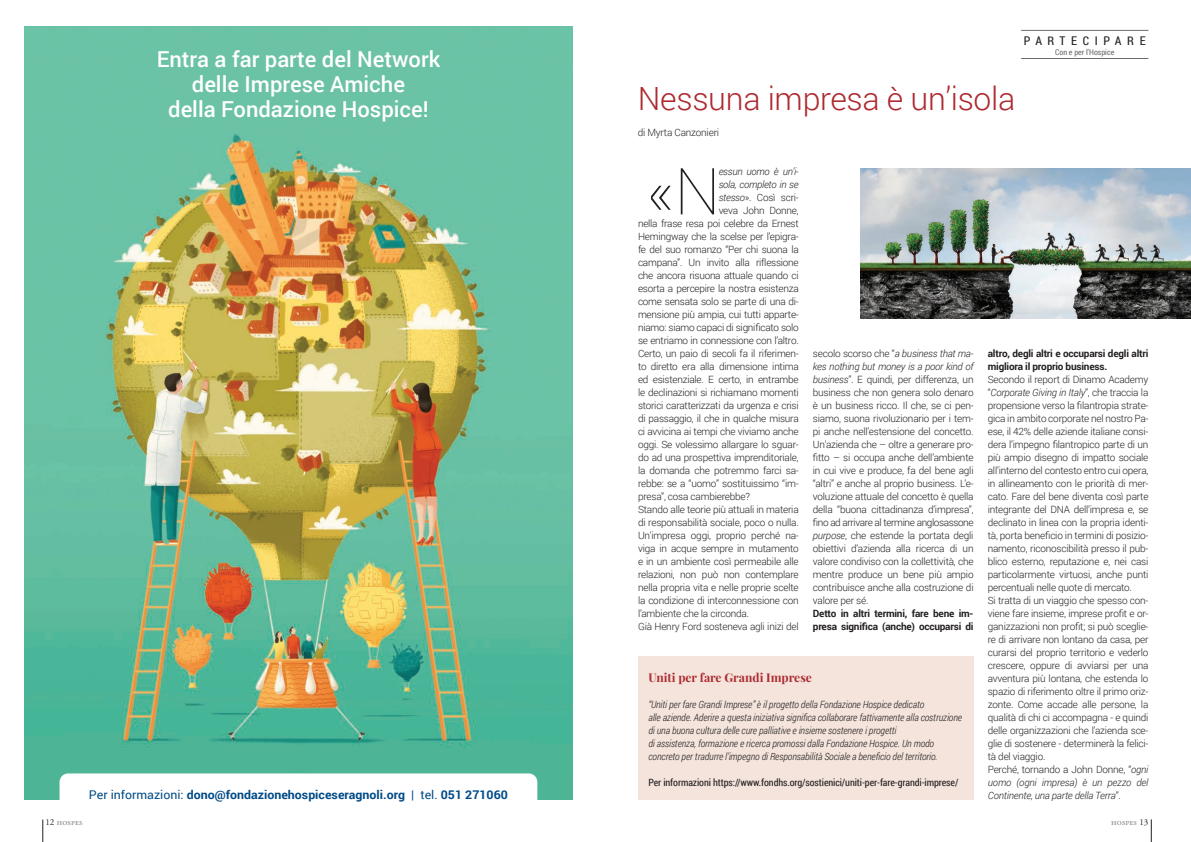
<style>
.page{position:relative;width:1191px;height:842px;background:#fff}
.page>*{position:absolute;margin:0;border:0;box-sizing:border-box;transform-origin:0 0}
.t1{font:100 64.9px "Roboto";color:#231f20}
.t2{font:300 32px "Roboto";letter-spacing:-.01em;color:#ad2a30}
.t3{font:500 22px/25px "Roboto";color:#fff;text-align:center}
.t4{font:700 12px "Roboto";color:#004b87}
.t5{font:700 12px "Playfair Display";color:#ad2a30}
.t6{font:12px "Roboto Condensed";letter-spacing:.47em;color:#231f20}
.t7{font:300 10px/13px "Roboto";letter-spacing:-.02em;color:#231f20;text-align:justify}
.t8{font:italic 300 10px/13px "Roboto Condensed";letter-spacing:-.01em;color:#231f20}
.t9{font:700 10px/13px "Roboto";letter-spacing:-.02em;color:#231f20}
.t10{font:10px "Roboto Condensed";letter-spacing:-.01em;color:#231f20}
.t11{font:italic 300 10px "Roboto";letter-spacing:-.025em;color:#231f20}
.t12{font:9px "Adobe Garamond Pro";letter-spacing:.01em;color:#808285}
.t13{font:8px "Roboto Condensed";color:#6c6d70}
.s1{font-weight:400}
.s2{font-style:italic}
.s3{color:#231f20}
</style>
<div class="page">
<svg style="left:43px;top:819px;width:1px;height:23px"></svg>
<svg style="left:1151px;top:819px;width:1px;height:23px"></svg>
<div style="left:638px;top:656px;width:335px;height:143px;background:#f4e4dc"></div>
<img style="left:860px;top:168px;width:331px;height:150px">
<hr style="left:1021px;top:30px;width:127px;height:1px;background:#6c6d70">
<hr style="left:1021px;top:58px;width:127px;height:1px;background:#6c6d70">
<img style="left:24px;top:27px;width:549px;height:772px">
<div style="left:60px;top:773px;width:477px;height:41px;background:#fff;border-radius:9px"></div>
<h3 class="t3" style="left:157px;top:46px;width:285px">Entra a far parte del Network delle Imprese Amiche<br>della Fondazione Hospice!</h3>
<p class="t4" style="left:89px;top:786px;width:420px"><span class="s1">Per informazioni:</span> dono@fondazionehospiceseragnoli.org <span class="s1">| tel.</span> 051 271060</p>
<p class="t6" style="left:1023px;top:32px;width:123px">PARTECIPARE</p>
<p class="t13" style="left:1055px;top:46px;width:61px">Con e per l'Hospice</p>
<h2 class="t2" style="left:638px;top:77px;width:379px">Nessuna impresa è un’isola</h2>
<p class="t7" style="left:638px;top:126px;width:83px">di Myrta Canzonieri</p>
<h1 class="t1" style="left:645px;top:146px;width:76px">«N</h1>
<p class="t11" style="left:718px;top:165px;width:81px">essun uomo è un’i-</p>
<p class="t11" style="left:718px;top:178px;width:81px">sola, completo in se</p>
<p class="t7" style="left:718px;top:191px;width:81px"><span class="s2">stesso</span>». Così scri-</p>
<p class="t7" style="left:718px;top:204px;width:81px">veva John Donne,</p>
<p class="t7" style="left:638px;top:217px;width:162px">nella frase resa poi celebre da Ernest</p>
<p class="t7" style="left:638px;top:230px;width:162px">Hemingway che la scelse per l’epigra-</p>
<p class="t7" style="left:638px;top:243px;width:162px">fe del suo romanzo “Per chi suona la</p>
<p class="t7" style="left:638px;top:256px;width:162px">campana”. Un invito alla riflessione</p>
<p class="t7" style="left:638px;top:269px;width:162px">che ancora risuona attuale quando ci</p>
<p class="t7" style="left:638px;top:282px;width:162px">esorta a percepire la nostra esistenza</p>
<p class="t7" style="left:638px;top:295px;width:162px">come sensata solo se parte di una di-</p>
<p class="t7" style="left:638px;top:308px;width:162px">mensione più ampia, cui tutti apparte-</p>
<p class="t7" style="left:638px;top:321px;width:162px">niamo: siamo capaci di significato solo</p>
<p class="t7" style="left:638px;top:334px;width:162px">se entriamo in connessione con l’altro.</p>
<p class="t7" style="left:638px;top:347px;width:162px">Certo, un paio di secoli fa il riferimen-</p>
<p class="t7" style="left:638px;top:360px;width:162px">to diretto era alla dimensione intima</p>
<p class="t7" style="left:638px;top:373px;width:162px">ed esistenziale. E certo, in entrambe</p>
<p class="t7" style="left:638px;top:386px;width:162px">le declinazioni si richiamano momenti</p>
<p class="t7" style="left:638px;top:399px;width:162px">storici caratterizzati da urgenza e crisi</p>
<p class="t7" style="left:638px;top:412px;width:162px">di passaggio, il che in qualche misura</p>
<p class="t7" style="left:638px;top:425px;width:162px">ci avvicina ai tempi che viviamo anche</p>
<p class="t7" style="left:638px;top:438px;width:162px">oggi. Se volessimo allargare lo sguar-</p>
<p class="t7" style="left:638px;top:451px;width:162px">do ad una prospettiva imprenditoriale,</p>
<p class="t7" style="left:638px;top:464px;width:162px">la domanda che potremmo farci sa-</p>
<p class="t7" style="left:638px;top:477px;width:162px">rebbe: se a “uomo” sostituissimo “im-</p>
<p class="t7" style="left:638px;top:490px;width:114px">presa”, cosa cambierebbe?</p>
<p class="t7" style="left:638px;top:503px;width:162px">Stando alle teorie più attuali in materia</p>
<p class="t7" style="left:638px;top:516px;width:162px">di responsabilità sociale, poco o nulla.</p>
<p class="t7" style="left:638px;top:529px;width:162px">Un’impresa oggi, proprio perché na-</p>
<p class="t7" style="left:638px;top:542px;width:162px">viga in acque sempre in mutamento</p>
<p class="t7" style="left:638px;top:555px;width:162px">e in un ambiente così permeabile alle</p>
<p class="t7" style="left:638px;top:568px;width:162px">relazioni, non può non contemplare</p>
<p class="t7" style="left:638px;top:581px;width:162px">nella propria vita e nelle proprie scelte</p>
<p class="t7" style="left:638px;top:594px;width:162px">la condizione di interconnessione con</p>
<p class="t7" style="left:638px;top:607px;width:113px">l’ambiente che la circonda.</p>
<p class="t7" style="left:638px;top:620px;width:162px">Già Henry Ford sosteneva agli inizi del</p>
<p class="t7" style="left:813px;top:347px;width:162px">secolo scorso che “<span class="s2">a business that ma&shy;kes nothing but money is a poor kind of business</span>”. E quindi, per differenza, un business che non genera solo denaro è un business ricco. Il che, se ci pen&shy;siamo, suona rivoluzionario per i tem&shy;pi anche nell’estensione del concetto.<br>Un’azienda che – oltre a generare pro&shy;fitto – si occupa anche dell’ambiente in cui vive e produce, fa del bene agli “altri” e anche al proprio business. L’e&shy;voluzione attuale del concetto è quella della “buona cittadinanza d’impresa”, fino ad arrivare al termine anglosassone <span class="s2">purpose</span>, che estende la portata degli obiettivi d’azienda alla ricerca di un valore condiviso con la collettività, che mentre produce un bene più ampio contribuisce anche alla costruzione di valore per sé.</p>
<p class="t9" style="left:813px;top:607px;width:162px">Detto in altri termini, fare bene im&shy;presa significa (anche) occuparsi di</p>
<p class="t5" style="left:648px;top:670px;width:165px">Uniti per fare Grandi Imprese</p>
<p class="t8" style="left:648px;top:698px;width:315px">“Uniti per fare Grandi Imprese” è il progetto della Fondazione Hospice dedicato<br>alle aziende. Aderire a questa iniziativa significa collaborare fattivamente alla costruzione di una buona cultura delle cure palliative e insieme sostenere i progetti<br>di assistenza, formazione e ricerca promossi dalla Fondazione Hospice. Un modo concreto per tradurre l’impegno di Responsabilità Sociale a beneficio del territorio.</p>
<p class="t10" style="left:648px;top:776px;width:311px">Per informazioni https://www.fondhs.org/sostienici/uniti-per-fare-grandi-imprese/</p>
<p class="t9" style="left:987px;top:347px;width:162px">altro, degli altri e occuparsi degli altri migliora il proprio business.</p>
<p class="t7" style="left:987px;top:373px;width:162px;text-align:left">Secondo il report di Dinamo Academy “<span class="s2">Corporate Giving in Italy</span>”, che traccia la propensione verso la filantropia strate&shy;gica in ambito corporate nel nostro Pa&shy;ese, il 42% delle aziende italiane consi&shy;dera l’impegno filantropico parte di un più ampio disegno di impatto sociale all’interno del contesto entro cui opera, in allineamento con le priorità di mer&shy;cato. Fare del bene diventa così parte integrante del DNA dell’impresa e, se declinato in linea con la propria identi&shy;tà, porta beneficio in termini di posizio&shy;namento, riconoscibilità presso il pub&shy;blico esterno, reputazione e, nei casi particolarmente virtuosi, anche punti percentuali nelle quote di mercato.<br>Si tratta di un viaggio che spesso con&shy;viene fare insieme, imprese profit e or&shy;ganizzazioni non profit; si può sceglie&shy;re di arrivare non lontano da casa, per curarsi del proprio territorio e vederlo crescere, oppure di avviarsi per una avventura più lontana, che estenda lo spazio di riferimento oltre il primo oriz&shy;zonte. Come accade alle persone, la qualità di chi ci accompagna - e quindi delle organizzazioni che l’azienda sce&shy;glie di sostenere - determinerà la felici&shy;tà del viaggio.<br>Perché, tornando a John Donne, “<span class="s2">ogni uomo (ogni impresa) è un pezzo del Continente, una parte della Terra</span>”.</p>
<p class="t12" style="left:45px;top:817px;width:39px"><span class="s3">12</span> hospes</p>
<p class="t12" style="left:1111px;top:817px;width:39px">hospes <span class="s3">13</span></p>
</div>
